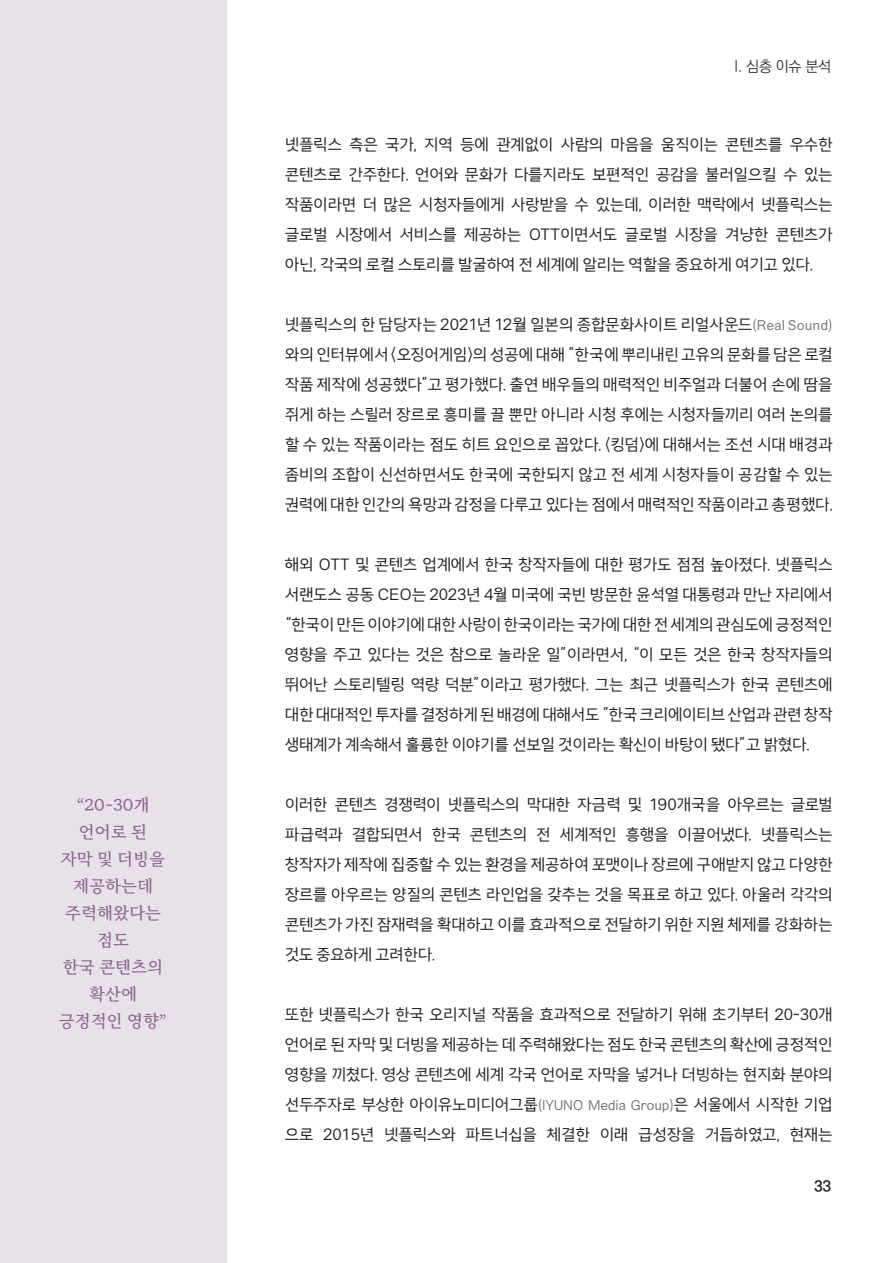
<style>
.page{position:relative;width:893px;height:1263px;background:#fff}
.page>*{position:absolute;margin:0;border:0;box-sizing:border-box;transform-origin:0 0}
.인용2{font:600 16.5px/27px "Maru Buriot";color:#8c6290;text-align:center}
.고딕_본문__들여쓰기_없음{font:15.75px/30px "Happiness Sans Regular";letter-spacing:-.015em;color:#231f20;text-align:justify}
.본문{font:15px "Ko Pub Dotum PL";color:#231f20}
.t1{font:15px "Ko Pub Dotum PB";color:#231f20}
.s1{font-size:13.5px;color:#6c6d70}
</style>
<div class="page">
<div style="left:0;top:0;width:226px;height:1263px;background:#e8e1e9"></div>
<p class="인용2" style="left:59px;top:792px;width:110px">“20~30개 언어로 된<br>자막 및 더빙을 제공하는데 주력해왔다는 점도<br>한국 콘텐츠의 확산에 긍정적인 영향”</p>
<p class="본문" style="left:734px;top:59px;width:99px">I. 심층 이슈 분석</p>
<p class="고딕_본문__들여쓰기_없음" style="left:285px;top:129px;width:549px">넷플릭스 측은 국가, 지역 등에 관계없이 사람의 마음을 움직이는 콘텐츠를 우수한 콘텐츠로 간주한다. 언어와 문화가 다를지라도 보편적인 공감을 불러일으킬 수 있는 작품이라면 더 많은 시청자들에게 사랑받을 수 있는데, 이러한 맥락에서 넷플릭스는 글로벌 시장에서 서비스를 제공하는 OTT이면서도 글로벌 시장을 겨냥한 콘텐츠가 아닌, 각국의 로컬 스토리를 발굴하여 전 세계에 알리는 역할을 중요하게 여기고 있다.</p>
<p class="고딕_본문__들여쓰기_없음" style="left:285px;top:309px;width:549px">넷플릭스의 한 담당자는 2021년 12월 일본의 종합문화사이트 리얼사운드<span class="s1">(Real Sound) </span>와의 인터뷰에서 〈오징어게임〉의 성공에 대해 “한국에 뿌리내린 고유의 문화를 담은 로컬 작품 제작에 성공했다”고 평가했다. 출연 배우들의 매력적인 비주얼과 더불어 손에 땀을 쥐게 하는 스릴러 장르로 흥미를 끌 뿐만 아니라 시청 후에는 시청자들끼리 여러 논의를 할 수 있는 작품이라는 점도 히트 요인으로 꼽았다. 〈킹덤〉에 대해서는 조선 시대 배경과 좀비의 조합이 신선하면서도 한국에 국한되지 않고 전 세계 시청자들이 공감할 수 있는 권력에 대한 인간의 욕망과 감정을 다루고 있다는 점에서 매력적인 작품이라고 총평했다.</p>
<p class="고딕_본문__들여쓰기_없음" style="left:285px;top:549px;width:549px">해외 OTT 및 콘텐츠 업계에서 한국 창작자들에 대한 평가도 점점 높아졌다. 넷플릭스 서랜도스 공동 CEO는 2023년 4월 미국에 국빈 방문한 윤석열 대통령과 만난 자리에서 “한국이 만든 이야기에 대한 사랑이 한국이라는 국가에 대한 전 세계의 관심도에 긍정적인 영향을 주고 있다는 것은 참으로 놀라운 일”이라면서, “이 모든 것은 한국 창작자들의 뛰어난 스토리텔링 역량 덕분”이라고 평가했다. 그는 최근 넷플릭스가 한국 콘텐츠에 대한 대대적인 투자를 결정하게 된 배경에 대해서도 “한국 크리에이티브 산업과 관련 창작 생태계가 계속해서 훌륭한 이야기를 선보일 것이라는 확신이 바탕이 됐다”고 밝혔다.</p>
<p class="고딕_본문__들여쓰기_없음" style="left:285px;top:789px;width:549px">이러한 콘텐츠 경쟁력이 넷플릭스의 막대한 자금력 및 190개국을 아우르는 글로벌 파급력과 결합되면서 한국 콘텐츠의 전 세계적인 흥행을 이끌어냈다. 넷플릭스는 창작자가 제작에 집중할 수 있는 환경을 제공하여 포맷이나 장르에 구애받지 않고 다양한 장르를 아우르는 양질의 콘텐츠 라인업을 갖추는 것을 목표로 하고 있다. 아울러 각각의 콘텐츠가 가진 잠재력을 확대하고 이를 효과적으로 전달하기 위한 지원 체제를 강화하는 것도 중요하게 고려한다.</p>
<p class="고딕_본문__들여쓰기_없음" style="left:285px;top:999px;width:549px">또한 넷플릭스가 한국 오리지널 작품을 효과적으로 전달하기 위해 초기부터 20~30개 언어로 된 자막 및 더빙을 제공하는 데 주력해왔다는 점도 한국 콘텐츠의 확산에 긍정적인 영향을 끼쳤다. 영상 콘텐츠에 세계 각국 언어로 자막을 넣거나 더빙하는 현지화 분야의 선두주자로 부상한 아이유노미디어그룹<span class="s1">(IYUNO Media Group)</span>은 서울에서 시작한 기업 으로 2015년 넷플릭스와 파트너십을 체결한 이래 급성장을 거듭하였고, 현재는</p>
<p class="t1" style="left:814px;top:1178px;width:18px">33</p>
</div>
